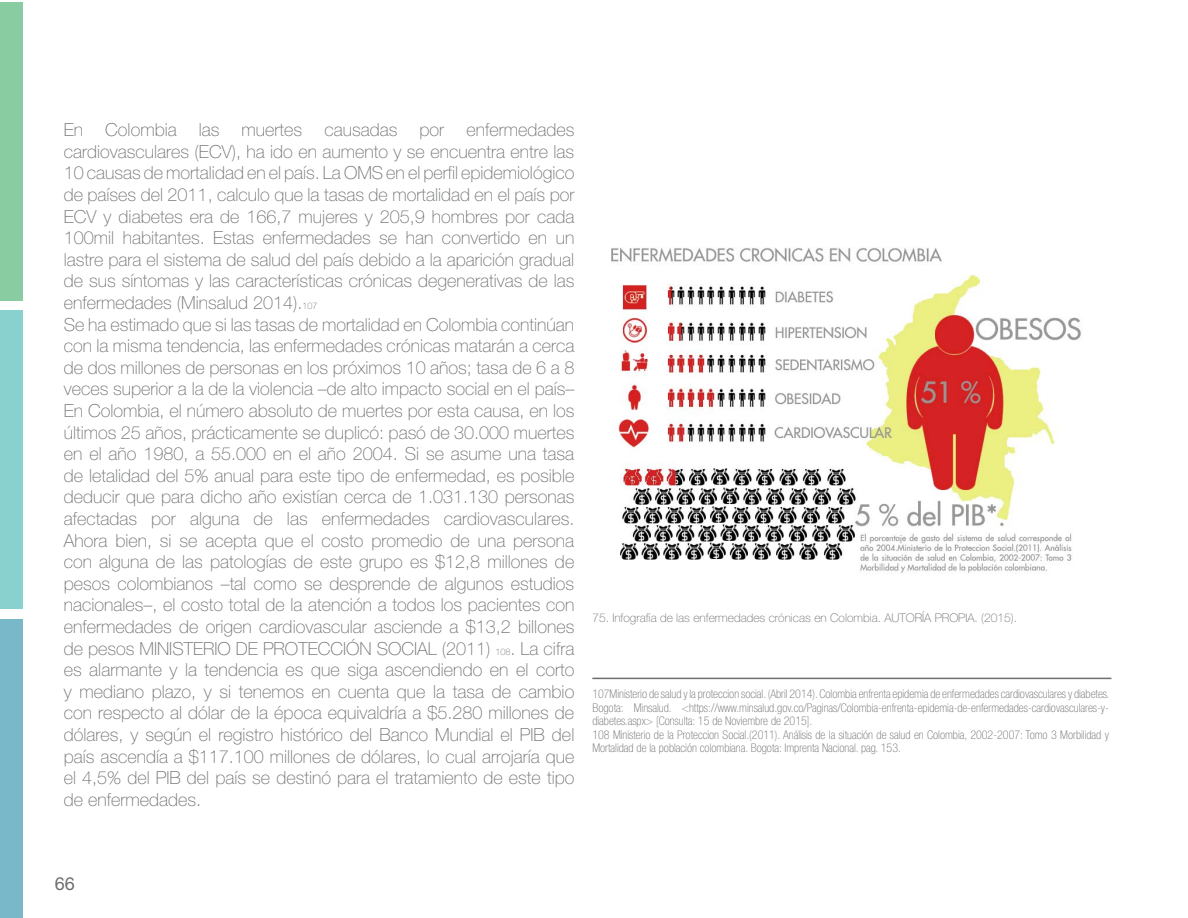
<style>
.page{position:relative;width:1188px;height:918px;background:#fff}
.page>*{position:absolute;margin:0;border:0;box-sizing:border-box;transform-origin:0 0}
.t1{font:100 18px/21.6px "Helvetica Neue";color:#6d6e71}
.t2{font:18px "Helvetica Neue";color:#6d6e71}
.t3{font:100 condensed 12px/13.5px "Helvetica Neue";color:#6d6e71}
.t4{font:100 12px "Helvetica Neue";color:#6d6e71}
.s1{font-size:9px}
</style>
<div class="page">
<div style="left:0;top:2px;width:22px;height:298px;background:#8acca1"></div>
<div style="left:0;top:311px;width:22px;height:298px;background:#88d1cf"></div>
<div style="left:0;top:620px;width:22px;height:298px;background:#79b8c9"></div>
<img style="left:611px;top:247px;width:470px;height:326px">
<hr style="left:592px;top:678px;width:519px;height:1px;background:#6d6e71">
<p class="t1" style="left:64px;top:119px;width:512px">En Colombia las muertes causadas por enfermedades cardiovasculares (ECV), ha ido en aumento y se encuentra entre las 10 causas de mortalidad en el país. La OMS en el perfil epidemiológico de países del 2011, calculo que la tasas de mortalidad en el país por ECV y diabetes era de 166,7 mujeres y 205,9 hombres por cada 100mil habitantes. Estas enfermedades se han convertido en un lastre para el sistema de salud del país debido a la aparición gradual de sus síntomas y las características crónicas degenerativas de las enfermedades (Minsalud 2014).<span class="s1">107<br></span>Se ha estimado que si las tasas de mortalidad en Colombia continúan con la misma tendencia, las enfermedades crónicas matarán a cerca de dos millones de personas en los próximos 10 años; tasa de 6 a 8 veces superior a la de la violencia –de alto impacto social en el país– En Colombia, el número absoluto de muertes por esta causa, en los últimos 25 años, prácticamente se duplicó: pasó de 30.000 muertes en el año 1980, a 55.000 en el año 2004. Si se asume una tasa de letalidad del 5% anual para este tipo de enfermedad, es posible deducir que para dicho año existían cerca de 1.031.130 personas afectadas por alguna de las enfermedades cardiovasculares.<br>Ahora bien, si se acepta que el costo promedio de una persona con alguna de las patologías de este grupo es $12,8 millones de pesos colombianos –tal como se desprende de algunos estudios nacionales–, el costo total de la atención a todos los pacientes con enfermedades de origen cardiovascular asciende a $13,2 billones de pesos MINISTERIO DE PROTECCIÓN SOCIAL (2011) <span class="s1">108</span>. La cifra es alarmante y la tendencia es que siga ascendiendo en el corto y mediano plazo, y si tenemos en cuenta que la tasa de cambio con respecto al dólar de la época equivaldría a $5.280 millones de dólares, y según el registro histórico del Banco Mundial el PIB del país ascendía a $117.100 millones de dólares, lo cual arrojaría que el 4,5% del PIB del país se destinó para el tratamiento de este tipo de enfermedades.</p>
<p class="t4" style="left:592px;top:611px;width:426px">75. Infografía de las enfermedades crónicas en Colombia. AUTORÍA PROPIA. (2015).</p>
<p class="t3" style="left:592px;top:687px;width:519px">107Ministerio de salud y la proteccion social. (Abril 2014). Colombia enfrenta epidemia de enfermedades cardiovasculares y diabetes.<br>Bogota: Minsalud. &lt;https://www.minsalud.gov.co/Paginas/Colombia-enfrenta-epidemia-de-enfermedades-cardiovasculares-y&shy;diabetes.aspx&gt; [Consulta: 15 de Noviembre de 2015].<br>108 Ministerio de la Proteccion Social.(2011). Análisis de la situación de salud en Colombia, 2002-2007: Tomo 3 Morbilidad y Mortalidad de la población colombiana. Bogota: Imprenta Nacional. pag. 153.</p>
<p class="t2" style="left:55px;top:873px;width:22px">66</p>
</div>
